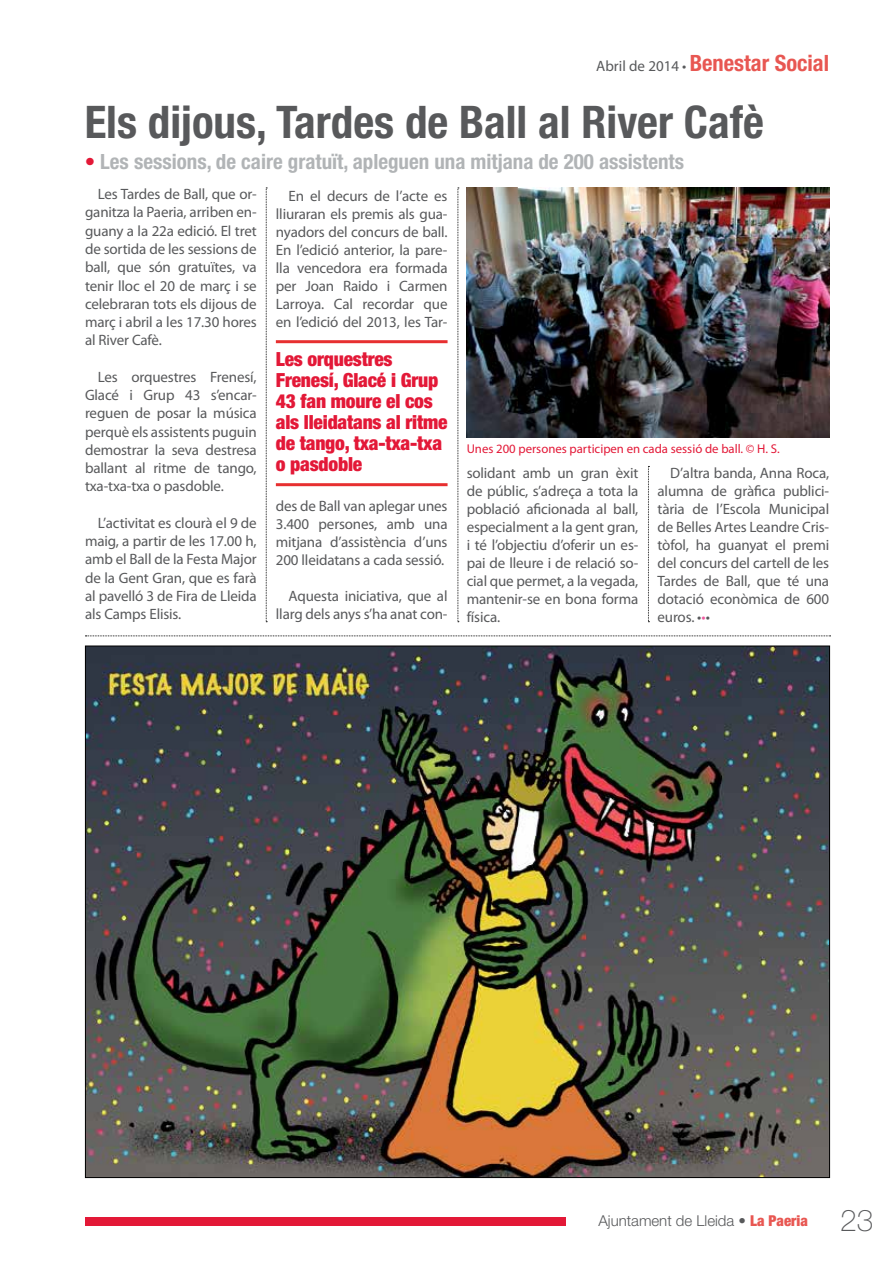
<style>
.page{position:relative;width:893px;height:1263px;background:#fff}
.page>*{position:absolute;margin:0;border:0;box-sizing:border-box;transform-origin:0 0}
.t1{font:700 condensed 45px "Helvetica Neue LT Std";color:#58595b}
.t2{font:700 condensed 22.5px "Helvetica Neue LT Std";color:#e85752}
.t3{font:700 condensed 21px "Helvetica Neue LT Std";color:#b1b4b6}
.t4{font:900 condensed 19.5px/21px "Helvetica Neue LT Std";letter-spacing:-.01em;color:#e31837}
.t5{font:15px/18px "Myriad Pro";letter-spacing:-.01em;color:#58595b;text-align:justify}
.t6{font:300 15px "Helvetica Neue LT Std";color:#58595b}
.t7{font:12.75px "Myriad Pro";color:#e31837}
.s1{font-family:"Myriad Pro";font-weight:400;font-stretch:normal;font-size:15px;color:#58595b}
.s2{color:#e31837}
.s3{color:#ef5ba1}
.s4{font-weight:500}
.s5{font-weight:900;font-stretch:condensed;color:#e85752}
.s6{font-weight:100;font-size:30px}
</style>
<div class="page">
<div style="left:85px;top:1217px;width:481px;height:9px;background:#e31837"></div>
<img style="left:87px;top:648px;width:741px;height:528px">
<svg style="left:85px;top:635px;width:746px;height:1px"></svg>
<img style="left:467px;top:188px;width:362px;height:249px">
<hr style="left:276px;top:340px;width:172px;height:3px;background:#e72f30">
<hr style="left:276px;top:483px;width:172px;height:3px;background:#e72f30">
<svg style="left:266px;top:188px;width:1px;height:434px"></svg>
<svg style="left:458px;top:188px;width:1px;height:434px"></svg>
<svg style="left:648px;top:466px;width:1px;height:156px"></svg>
<h2 class="t2" style="left:596px;top:50px;width:234px"><span class="s1">Abril de 2014 •</span> Benestar Social</h2>
<h1 class="t1" style="left:85px;top:95px;width:681px">Els dijous, Tardes de Ball al River Cafè</h1>
<h3 class="t3" style="left:85px;top:148px;width:601px"><span class="s2">•</span> Les sessions, de caire gratuït, apleguen una mitjana de 200 assistents</h3>
<p class="t5" style="left:85px;top:185px;width:173px;text-indent:13px">Les Tardes de Ball, que or&shy;ganitza la Paeria, arriben en&shy;guany a la 22a edició. El tret de sortida de les sessions de ball, que són gratuïtes, va tenir lloc el 20 de març i se celebraran tots els dijous de març i abril a les 17.30 hores al River Cafè.</p>
<p class="t5" style="left:85px;top:367px;width:173px;text-indent:13px">Les orquestres Frenesí, Glacé i Grup 43 s’encar&shy;reguen de posar la música perquè els assistents puguin demostrar la seva destresa ballant al ritme de tango, txa-txa-txa o pasdoble.</p>
<p class="t5" style="left:85px;top:513px;width:173px;text-indent:13px">L’activitat es clourà el 9 de maig, a partir de les 17.00 h, amb el Ball de la Festa Major de la Gent Gran, que es farà al pavelló 3 de Fira de Lleida als Camps Elisis.</p>
<p class="t5" style="left:276px;top:187px;width:173px;text-indent:13px">En el decurs de l’acte es lliuraran els premis als gua&shy;nyadors del concurs de ball.<br>En l’edició anterior, la pare&shy;lla vencedora era formada per Joan Raido i Carmen Larroya. Cal recordar que en l’edició del 2013, les Tar-</p>
<h3 class="t4" style="left:276px;top:348px;width:173px">Les orquestres<br>Frenesí, Glacé i Grup<br>43 fan moure el cos als lleidatans al ritme de tango, txa-txa-txa o pasdoble</h3>
<p class="t5" style="left:276px;top:497px;width:173px">des de Ball van aplegar unes 3.400 persones, amb una mitjana d’assistència d’uns 200 lleidatans a cada sessió.</p>
<p class="t5" style="left:276px;top:587px;width:173px;text-align:right">Aquesta iniciativa, que al llarg dels anys s’ha anat con-</p>
<p class="t7" style="left:467px;top:440px;width:315px">Unes 200 persones participen en cada sessió de ball. © H. S.</p>
<p class="t5" style="left:467px;top:463px;width:173px">solidant amb un gran èxit de públic, s’adreça a tota la població aficionada al ball, especialment a la gent gran, i té l’objectiu d’oferir un es&shy;pai de lleure i de relació so&shy;cial que permet, a la vegada, mantenir-se en bona forma física.</p>
<p class="t5" style="left:657px;top:463px;width:173px;text-indent:13px">D’altra banda, Anna Roca, alumna de gràfica publici&shy;tària de l’Escola Municipal de Belles Artes Leandre Cris&shy;tòfol, ha guanyat el premi del concurs del cartell de les Tardes de Ball, que té una dotació econòmica de 600 euros. •<span class="s3">•</span>•</p>
<p class="t6" style="left:598px;top:1211px;width:277px">Ajuntament de Lleida <span class="s4">•</span> <span class="s5">La Paeria</span> <span class="s6">23</span></p>
</div>
